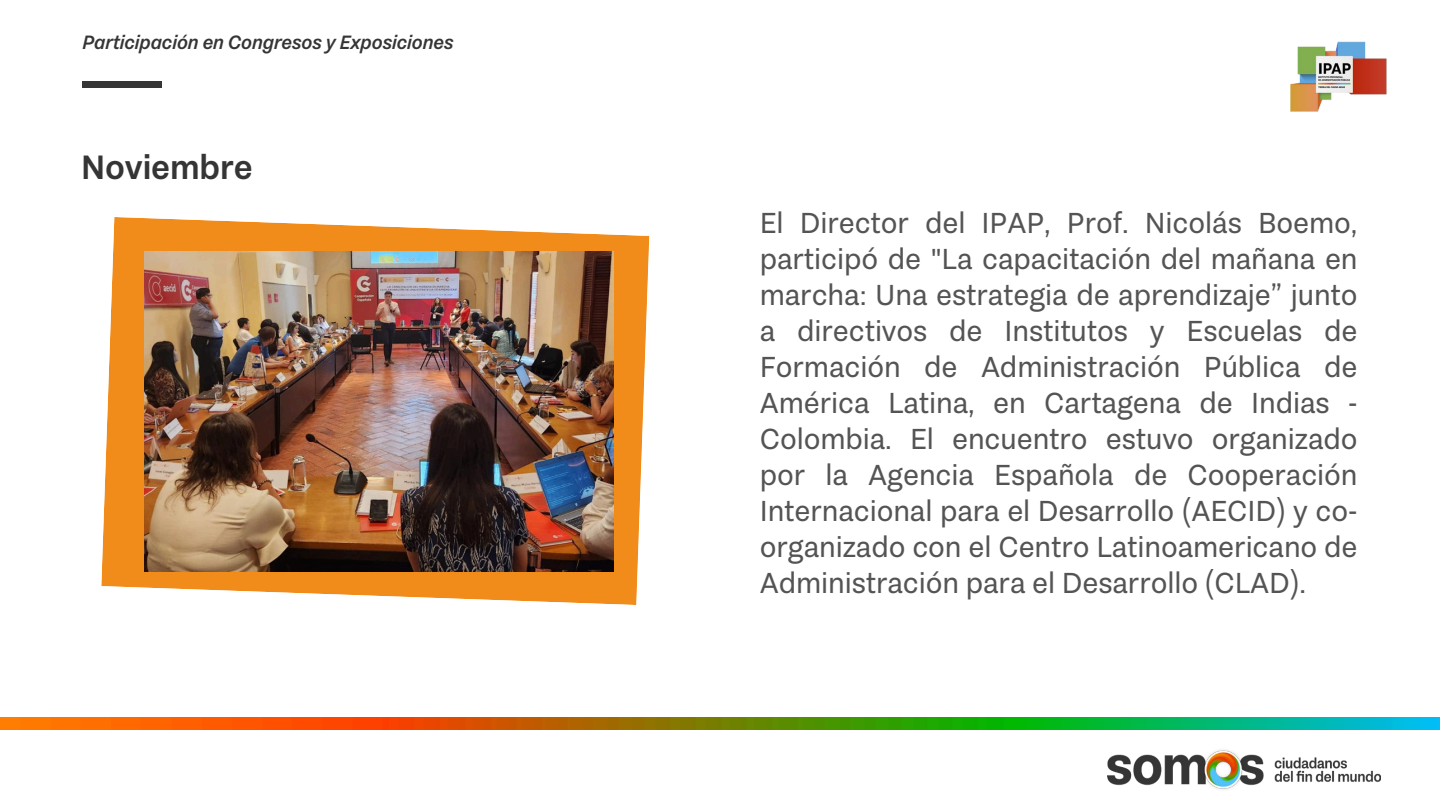
<style>
.page{position:relative;width:1440px;height:810px;background:#fff}
.page>*{position:absolute;margin:0;border:0;box-sizing:border-box;transform-origin:0 0}
.t1{font:600 35px "Passenger Sans";letter-spacing:-.005em;color:#353535}
.t2{font:30px/36px "Passenger Sans";letter-spacing:-.005em;color:#545454;text-align:justify}
.t3{font:italic 600 20px "Passenger Sans";letter-spacing:-.005em;color:#353535}
</style>
<div class="page">
<img style="left:1290px;top:41px;width:97px;height:71px">
<img style="left:1107px;top:750px;width:274px;height:40px">
<svg style="left:101px;top:217px;width:548px;height:388px;fill:#f18b1a"></svg>
<img style="left:145px;top:251px;width:469px;height:321px">
<img style="left:0;top:717px;width:1440px;height:12px">
<div style="left:83px;top:81px;width:79px;height:7px;background:#353535"></div>
<p class="t3" style="left:82px;top:31px;width:372px">Participación en Congresos y Exposiciones</p>
<p class="t1" style="left:81px;top:148px;width:173px">Noviembre</p>
<p class="t2" style="left:760px;top:204px;width:599px">El Director del IPAP, Prof. Nicolás Boemo, participó de "La capacitación del mañana en marcha: Una estrategia de aprendizaje” junto a directivos de Institutos y Escuelas de Formación de Administración Pública de América Latina, en Cartagena de Indias - Colombia. El encuentro estuvo organizado por la Agencia Española de Cooperación Internacional para el Desarrollo (AECID) y co&shy;organizado con el Centro Latinoamericano de Administración para el Desarrollo (CLAD).</p>
</div>
